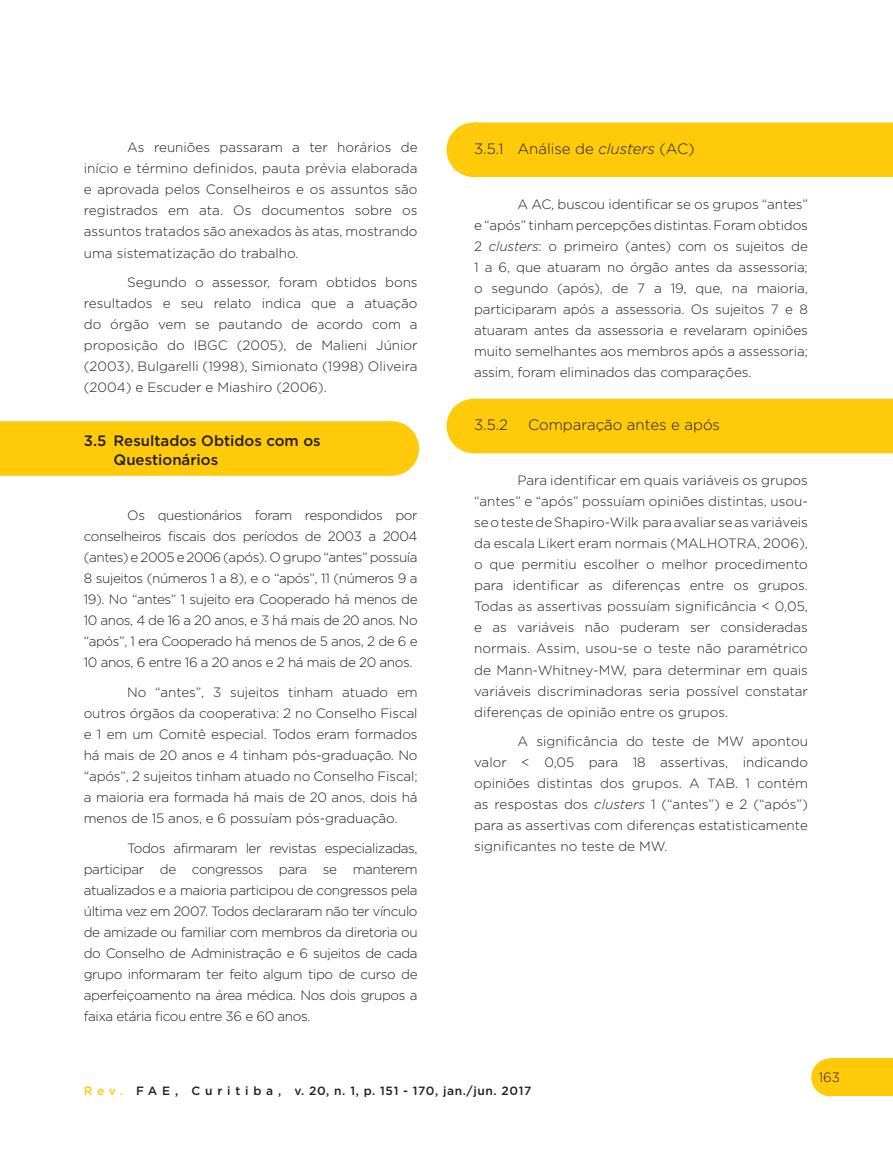
<style>
.page{position:relative;width:893px;height:1149px;background:#fff}
.page>*{position:absolute;margin:0;border:0;box-sizing:border-box;transform-origin:0 0}
.T2{font:300 15px "Gotham";color:#231f20}
.T2-2{font:500 15px/19.5px "Gotham";color:#231f20}
.Texto_PN{font:300 13.5px/21px "Gotham";letter-spacing:-.01em;color:#231f20;text-align:justify}
.t1{font:500 12px "Gotham";letter-spacing:.05em;color:#231f20}
.s1{font-style:italic}
.s2{color:#feca0a}
</style>
<div class="page">
<div style="left:830px;top:1058px;width:63px;height:37px;background:#feca0a"></div>
<div style="left:811px;top:1058px;width:38px;height:37px;background:#feca0a;border-radius:50%"></div>
<div style="left:0;top:421px;width:392px;height:54px;background:#feca0a"></div>
<div style="left:365px;top:421px;width:54px;height:54px;background:#feca0a;border-radius:50%"></div>
<div style="left:474px;top:122px;width:419px;height:55px;background:#feca0a"></div>
<div style="left:446px;top:122px;width:55px;height:55px;background:#feca0a;border-radius:50%"></div>
<div style="left:474px;top:398px;width:419px;height:55px;background:#feca0a"></div>
<div style="left:446px;top:398px;width:55px;height:55px;background:#feca0a;border-radius:50%"></div>
<p class="Texto_PN" style="left:84px;top:137px;width:335px;text-indent:44px">As reuniões passaram a ter horários de início e término definidos, pauta prévia elaborada e aprovada pelos Conselheiros e os assuntos são registrados em ata. Os documentos sobre os assuntos tratados são anexados às atas, mostrando uma sistematização do trabalho.</p>
<p class="Texto_PN" style="left:84px;top:271px;width:335px;text-indent:44px">Segundo o assessor, foram obtidos bons resultados e seu relato indica que a atuação do órgão vem se pautando de acordo com a proposição do IBGC (2005), de Malieni Júnior (2003), Bulgarelli (1998), Simionato (1998) Oliveira (2004) e Escuder e Miashiro (2006).</p>
<p class="T2-2" style="left:114px;top:430px;width:209px;text-indent:-30px">3.5 Resultados Obtidos com os<br>Questionários</p>
<p class="Texto_PN" style="left:84px;top:504px;width:335px;text-indent:44px">Os questionários foram respondidos por conselheiros fiscais dos períodos de 2003 a 2004 (antes) e 2005 e 2006 (após). O grupo “antes” possuía 8 sujeitos (números 1 a 8), e o “após”, 11 (números 9 a 19). No “antes” 1 sujeito era Cooperado há menos de 10 anos, 4 de 16 a 20 anos, e 3 há mais de 20 anos. No “após”, 1 era Cooperado há menos de 5 anos, 2 de 6 e 10 anos, 6 entre 16 a 20 anos e 2 há mais de 20 anos.</p>
<p class="Texto_PN" style="left:84px;top:681px;width:335px;text-indent:44px">No “antes”, 3 sujeitos tinham atuado em outros órgãos da cooperativa: 2 no Conselho Fiscal e 1 em um Comitê especial. Todos eram formados há mais de 20 anos e 4 tinham pós-graduação. No “após”, 2 sujeitos tinham atuado no Conselho Fiscal; a maioria era formada há mais de 20 anos, dois há menos de 15 anos, e 6 possuíam pós-graduação.</p>
<p class="Texto_PN" style="left:84px;top:836px;width:335px;text-indent:44px">Todos afirmaram ler revistas especializadas, participar de congressos para se manterem atualizados e a maioria participou de congressos pela última vez em 2007. Todos declararam não ter vínculo de amizade ou familiar com membros da diretoria ou do Conselho de Administração e 6 sujeitos de cada grupo informaram ter feito algum tipo de curso de aperfeiçoamento na área médica. Nos dois grupos a faixa etária ficou entre 36 e 60 anos.</p>
<p class="T2" style="left:474px;top:140px;width:222px">3.5.1 Análise de <span class="s1">clusters</span> (AC)</p>
<p class="Texto_PN" style="left:474px;top:193px;width:335px;text-indent:44px">A AC, buscou identificar se os grupos “antes” e “após” tinham percepções distintas. Foram obtidos 2 <span class="s1">clusters</span>: o primeiro (antes) com os sujeitos de 1 a 6, que atuaram no órgão antes da assessoria; o segundo (após), de 7 a 19, que, na maioria, participaram após a assessoria. Os sujeitos 7 e 8 atuaram antes da assessoria e revelaram opiniões muito semelhantes aos membros após a assessoria; assim, foram eliminados das comparações.</p>
<p class="T2" style="left:474px;top:416px;width:35px">3.5.2</p>
<p class="T2" style="left:528px;top:416px;width:193px">Comparação antes e após</p>
<p class="Texto_PN" style="left:474px;top:469px;width:335px;text-indent:44px">Para identificar em quais variáveis os grupos “antes” e “após” possuíam opiniões distintas, usou&shy;se o teste de Shapiro-Wilk para avaliar se as variáveis da escala Likert eram normais (MALHOTRA, 2006), o que permitiu escolher o melhor procedimento para identificar as diferenças entre os grupos.<br>Todas as assertivas possuíam significância &lt; 0,05, e as variáveis não puderam ser consideradas normais. Assim, usou-se o teste não paramétrico de Mann-Whitney-MW, para determinar em quais variáveis discriminadoras seria possível constatar diferenças de opinião entre os grupos.</p>
<p class="Texto_PN" style="left:474px;top:730px;width:335px;text-indent:44px">A significância do teste de MW apontou valor &lt; 0,05 para 18 assertivas, indicando opiniões distintas dos grupos. A TAB. 1 contém as respostas dos <span class="s1">clusters</span> 1 (“antes”) e 2 (“após”) para as assertivas com diferenças estatisticamente significantes no teste de MW.</p>
<p class="t1" style="left:84px;top:1083px;width:449px"><span class="s2">R e v .</span> F A E , C u r i t i b a , v. 20, n. 1, p. 151 - 170, jan./jun. 2017</p>
<p class="Texto_PN" style="left:819px;top:1066px;width:23px">163</p>
</div>
